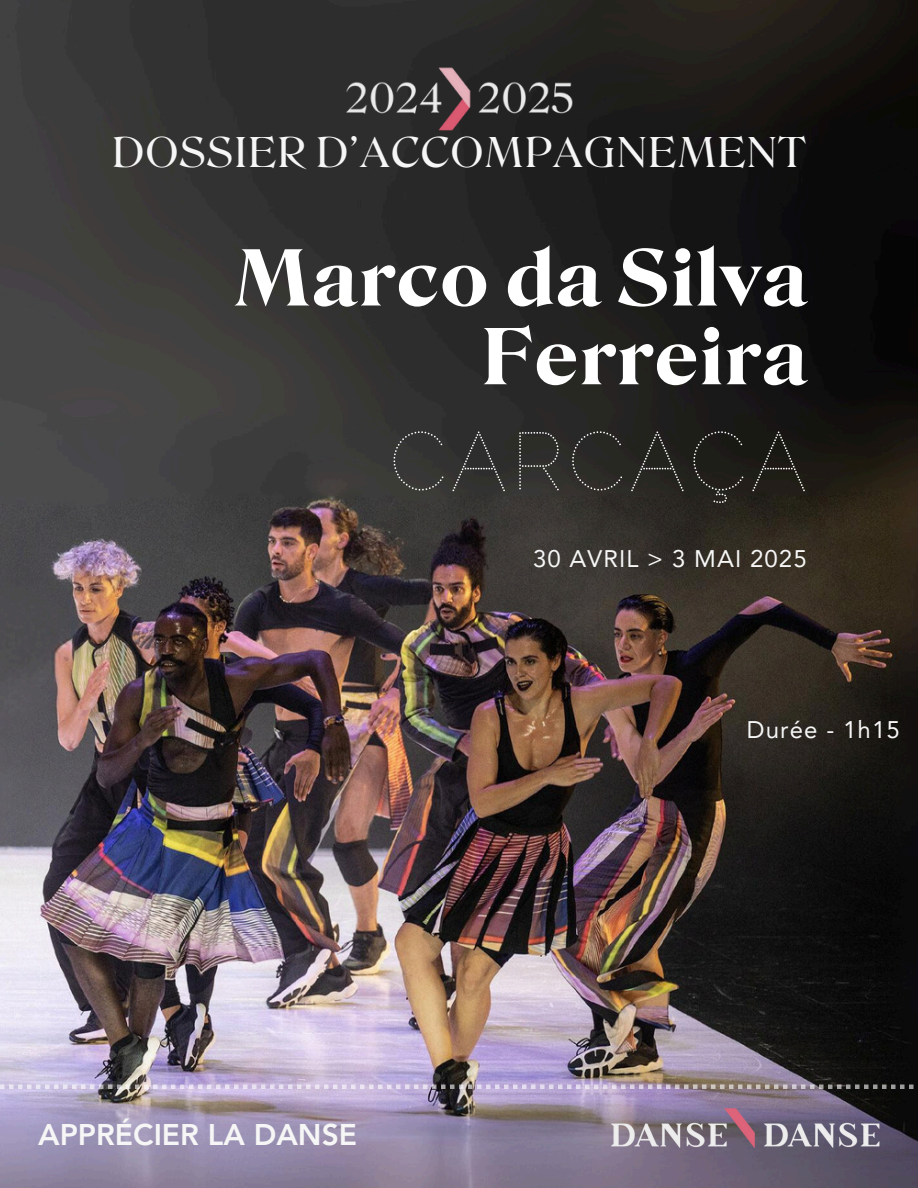
<style>
.page{position:relative;width:918px;height:1188px;background:#fff}
.page>*{position:absolute;margin:0;border:0;box-sizing:border-box;transform-origin:0 0}
.t1{font:82.5px "Raleway Dots";letter-spacing:.045em;color:#fff}
.t2{font:700 75px/78.8px "Roslindale Display";letter-spacing:.045em;color:#fff;text-align:right}
.t3{font:39.9px "Roslindale Display";letter-spacing:.045em;color:#f6f6f6}
.t4{font:800 29.85px "Avenir LT Pro";color:#f6f6f6}
.t5{font:24px "Avenir LT Pro";letter-spacing:.045em;color:#f6f6f6}
</style>
<div class="page">
<img style="left:0;top:0;width:918px;height:1188px">
<img style="left:345px;top:66px;width:228px;height:65px">
<img style="left:612px;top:1108px;width:268px;height:40px">
<svg style="left:0;top:1085px;width:913px;height:4px;background:#bab0c0"></svg>
<p class="t3" style="left:112px;top:129px;width:695px">DOSSIER D’ACCOMPAGNEMENT</p>
<h1 class="t2" style="left:234px;top:240px;width:574px">Marco da Silva<br>Ferreira</h1>
<p class="t1" style="left:389px;top:414px;width:419px">CARCAÇA</p>
<h2 class="t5" style="left:533px;top:549px;width:275px">30 AVRIL &gt; 3 MAI 2025</h2>
<h3 class="t4" style="left:38px;top:1122px;width:321px">APPRÉCIER LA DANSE</h3>
<h5 class="t5" style="left:747px;top:720px;width:154px">Durée - 1h15</h5>
</div>
